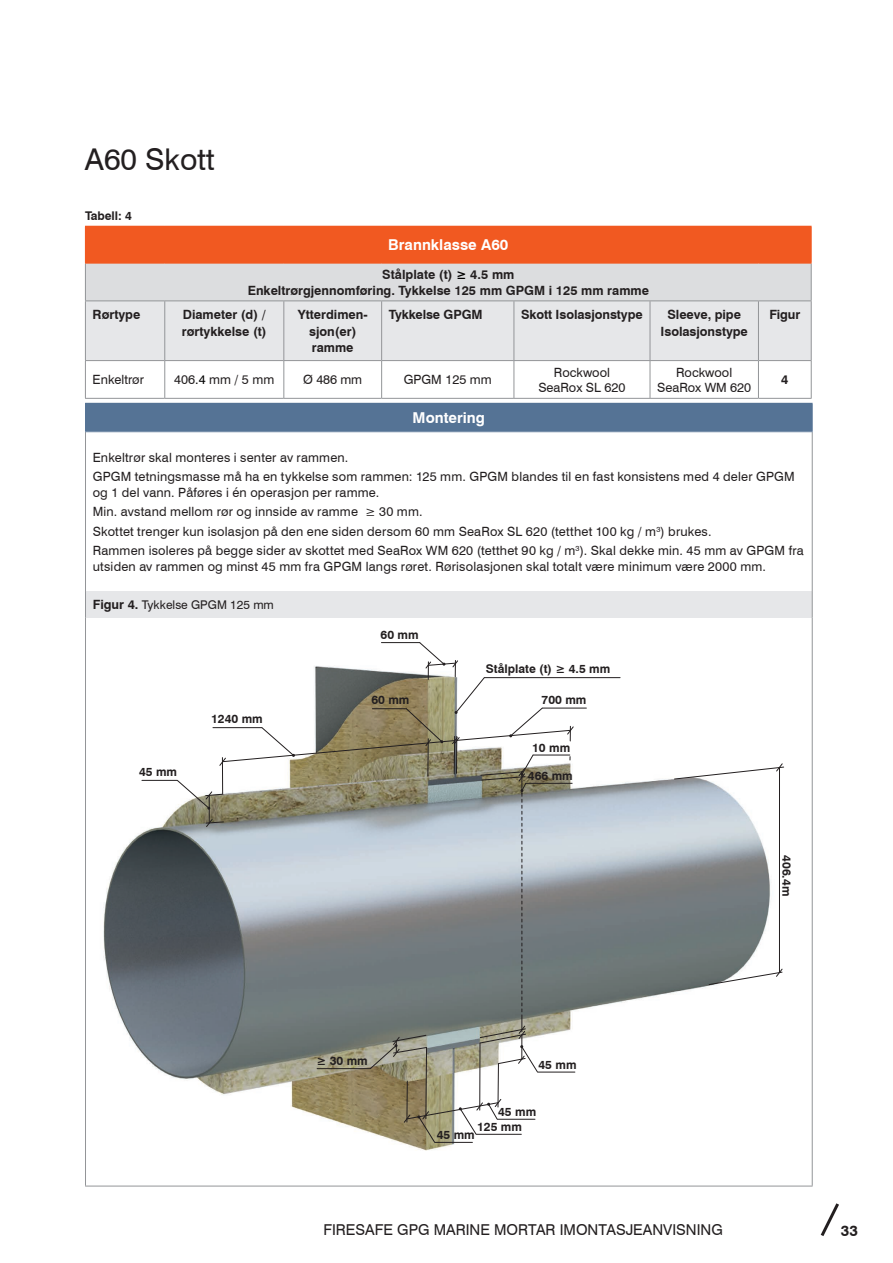
<style>
.page{position:relative;width:893px;height:1263px;background:#fff}
.page>*{position:absolute;margin:0;border:0;box-sizing:border-box;transform-origin:0 0}
.t1{font:30px "Swiss 721 BT";color:#231f20}
.t2{font:15px "Swiss 721 BT";color:#231f20}
.t3{font:700 15px "Swiss 721 BT";color:#fff}
.t4{font:700 15px "Swiss 721 BT";color:#231f20}
.t5{font:12.75px/19.5px "Swiss 721 BT";letter-spacing:.015em;color:#231f20;text-align:center}
.t6{font:700 12.75px/16.5px "Swiss 721 BT";color:#231f20;text-align:center}
.t7{font:700 12px "Swiss 721 BT";color:#231f20}
.t8{font:12px "Swiss 721 BT";color:#231f20}
.s1{color:#000}
.s2{font-weight:700;font-size:12.75px}
</style>
<div class="page">
<svg style="left:820px;top:1203px;width:19px;height:33px"></svg>
<div style="left:85px;top:226px;width:726px;height:37px;background:#f15921"></div>
<div style="left:85px;top:263px;width:726px;height:38px;background:#dcdddf"></div>
<div style="left:86px;top:301px;width:725px;height:59px;background:#e6e7e9"></div>
<hr style="left:164px;top:361px;width:1px;height:37px;background:#939598">
<hr style="left:283px;top:361px;width:1px;height:37px;background:#939598">
<hr style="left:381px;top:361px;width:1px;height:37px;background:#939598">
<hr style="left:514px;top:361px;width:1px;height:37px;background:#939598">
<hr style="left:650px;top:361px;width:1px;height:37px;background:#939598">
<hr style="left:758px;top:361px;width:1px;height:37px;background:#939598">
<hr style="left:811px;top:361px;width:1px;height:37px;background:#939598">
<hr style="left:85px;top:398px;width:80px;height:1px;background:#939598">
<hr style="left:165px;top:398px;width:119px;height:1px;background:#939598">
<hr style="left:284px;top:398px;width:98px;height:1px;background:#939598">
<hr style="left:382px;top:398px;width:132px;height:1px;background:#939598">
<hr style="left:514px;top:398px;width:136px;height:1px;background:#939598">
<hr style="left:650px;top:398px;width:108px;height:1px;background:#939598">
<hr style="left:758px;top:398px;width:54px;height:1px;background:#939598">
<hr style="left:85px;top:301px;width:1px;height:59px;background:#939598">
<hr style="left:164px;top:301px;width:1px;height:59px;background:#939598">
<hr style="left:283px;top:301px;width:1px;height:59px;background:#939598">
<hr style="left:811px;top:301px;width:1px;height:59px;background:#939598">
<hr style="left:85px;top:360px;width:80px;height:1px;background:#939598">
<hr style="left:85px;top:361px;width:1px;height:37px;background:#939598">
<hr style="left:165px;top:360px;width:119px;height:1px;background:#939598">
<hr style="left:284px;top:360px;width:98px;height:1px;background:#939598">
<hr style="left:758px;top:360px;width:54px;height:1px;background:#939598">
<hr style="left:381px;top:301px;width:1px;height:59px;background:#939598">
<hr style="left:514px;top:301px;width:1px;height:59px;background:#939598">
<hr style="left:650px;top:301px;width:1px;height:59px;background:#939598">
<hr style="left:758px;top:301px;width:1px;height:59px;background:#939598">
<hr style="left:382px;top:360px;width:132px;height:1px;background:#939598">
<hr style="left:514px;top:360px;width:136px;height:1px;background:#939598">
<hr style="left:650px;top:360px;width:108px;height:1px;background:#939598">
<hr style="left:85px;top:263px;width:1px;height:37px;background:#939598">
<hr style="left:811px;top:263px;width:1px;height:37px;background:#939598">
<hr style="left:85px;top:300px;width:80px;height:1px;background:#939598">
<hr style="left:165px;top:300px;width:119px;height:1px;background:#939598">
<hr style="left:284px;top:300px;width:98px;height:1px;background:#939598">
<hr style="left:382px;top:300px;width:132px;height:1px;background:#939598">
<hr style="left:514px;top:300px;width:136px;height:1px;background:#939598">
<hr style="left:650px;top:300px;width:108px;height:1px;background:#939598">
<hr style="left:758px;top:300px;width:54px;height:1px;background:#939598">
<hr style="left:758px;top:226px;width:54px;height:1px;background:#f15921">
<hr style="left:811px;top:227px;width:1px;height:36px;background:#f15921">
<hr style="left:85px;top:263px;width:80px;height:1px;background:#f15921">
<hr style="left:165px;top:263px;width:119px;height:1px;background:#f15921">
<hr style="left:284px;top:263px;width:98px;height:1px;background:#f15921">
<hr style="left:382px;top:263px;width:132px;height:1px;background:#f15921">
<hr style="left:514px;top:263px;width:136px;height:1px;background:#f15921">
<hr style="left:650px;top:263px;width:108px;height:1px;background:#f15921">
<hr style="left:758px;top:263px;width:54px;height:1px;background:#f15921">
<img style="left:86px;top:631px;width:726px;height:555px">
<div style="left:86px;top:403px;width:726px;height:29px;background:#557395"></div>
<div style="left:86px;top:591px;width:726px;height:27px;background:#e6e7e9"></div>
<hr style="left:85px;top:432px;width:1px;height:159px;background:#939598">
<hr style="left:812px;top:432px;width:1px;height:159px;background:#939598">
<hr style="left:85px;top:618px;width:1px;height:568px;background:#939598">
<hr style="left:812px;top:618px;width:1px;height:568px;background:#939598">
<hr style="left:85px;top:1186px;width:728px;height:1px;background:#939598">
<hr style="left:85px;top:403px;width:728px;height:1px;background:#557395">
<svg style="left:85px;top:404px;width:1px;height:27px"></svg>
<svg style="left:812px;top:404px;width:1px;height:27px"></svg>
<hr style="left:85px;top:431px;width:728px;height:1px;background:#557395">
<svg style="left:85px;top:591px;width:1px;height:27px"></svg>
<svg style="left:812px;top:591px;width:1px;height:27px"></svg>
<svg style="left:674px;top:763px;width:110px;height:17px"></svg>
<svg style="left:708px;top:968px;width:75px;height:17px"></svg>
<hr style="left:542px;top:708px;width:44px;height:1px;background:#231f20">
<hr style="left:142px;top:780px;width:35px;height:1px;background:#231f20">
<hr style="left:538px;top:1072px;width:37px;height:1px;background:#231f20">
<hr style="left:779px;top:768px;width:1px;height:204px;background:#231f20">
<hr style="left:484px;top:677px;width:136px;height:1px;background:#231f20">
<svg style="left:176px;top:642px;width:398px;height:501px"></svg>
<hr style="left:533px;top:755px;width:37px;height:1px;background:#231f20">
<h1 class="t1" style="left:85px;top:141px;width:131px">A60 Skott</h1>
<p class="t7" style="left:85px;top:208px;width:49px">Tabell: 4</p>
<p class="t3" style="left:388px;top:236px;width:122px">Brannklasse A60</p>
<p class="t6" style="left:248px;top:267px;width:403px;line-height:15.3px">Stålplate (t) <span class="s1">≥</span> 4.5 mm<br>Enkeltrørgjennomføring. Tykkelse 125 mm GPGM i 125 mm ramme</p>
<p class="t6" style="left:93px;top:306px;width:49px">Rørtype</p>
<p class="t6" style="left:182px;top:306px;width:86px;text-align:left">Diameter (d) / rørtykkelse (t)</p>
<p class="t6" style="left:298px;top:306px;width:71px">Ytterdimen&shy;sjon(er) ramme</p>
<p class="t6" style="left:389px;top:306px;width:95px">Tykkelse GPGM</p>
<p class="t6" style="left:521px;top:306px;width:123px">Skott Isolasjonstype</p>
<p class="t6" style="left:661px;top:306px;width:89px">Sleeve, pipe<br>Isolasjonstype</p>
<p class="t6" style="left:769px;top:306px;width:32px">Figur</p>
<p class="t5" style="left:93px;top:370px;width:53px">Enkeltrør</p>
<p class="t5" style="left:174px;top:370px;width:102px">406<span class="s1">.4</span> mm / 5 mm</p>
<p class="t5" style="left:303px;top:370px;width:60px">Ø 486 mm</p>
<p class="t5" style="left:404px;top:370px;width:89px">GPGM 125 mm</p>
<p class="t5" style="left:538px;top:364px;width:89px;line-height:15.3px">Rockwool<br>SeaRox SL 620</p>
<p class="t5" style="left:657px;top:364px;width:95px;line-height:15.3px">Rockwool<br>SeaRox WM 620</p>
<p class="t6" style="left:781px;top:371px;width:9px">4</p>
<p class="t3" style="left:413px;top:409px;width:74px">Montering</p>
<p class="t5" style="left:93px;top:447px;width:704px;text-align:left">Enkeltrør skal monteres i senter av rammen.<br>GPGM tetningsmasse må ha en tykkelse som rammen: 125 mm. GPGM blandes til en fast konsistens med 4 deler GPGM</p>
<p class="t5" style="left:93px;top:482px;width:712px;text-align:left">og 1 del vann. Påføres i én operasjon per ramme.<br>Min. avstand mellom rør og innside av ramme ≥ 30 mm.<br>Skottet trenger kun isolasjon på den ene siden dersom 60 mm SeaRox SL 620 (tetthet 100 kg / m<sup>3</sup>) brukes.<br>Rammen isoleres på begge sider av skottet med SeaRox WM 620 (tetthet 90 kg / m<sup>3</sup>). Skal dekke min. 45 mm av GPGM fra</p>
<p class="t5" style="left:93px;top:556px;width:675px">utsiden av rammen og minst 45 mm fra GPGM langs røret. Rørisolasjonen skal totalt være minimum være 2000 mm.</p>
<p class="t8" style="left:93px;top:598px;width:183px"><span class="s2">Figur 4.</span> Tykkelse GPGM 125 mm</p>
<p class="t7" style="left:211px;top:712px;width:53px">1240 mm</p>
<p class="t7" style="left:381px;top:627px;width:40px">60 mm</p>
<p class="t7" style="left:371px;top:693px;width:40px">60 mm</p>
<p class="t7" style="left:486px;top:661px;width:126px">Stålplate (t) ≥ 4.5 mm</p>
<p class="t7" style="left:541px;top:692px;width:46px">700 mm</p>
<p class="t7" style="left:532px;top:741px;width:40px">10 mm</p>
<p class="t7" style="left:139px;top:764px;width:40px">45 mm</p>
<p class="t7" style="left:528px;top:768px;width:46px">466 mm</p>
<p class="t7" style="left:316px;top:1053px;width:53px">≥ 30 mm</p>
<p class="t7" style="left:538px;top:1057px;width:40px">45 mm</p>
<p class="t7" style="left:498px;top:1104px;width:40px">45 mm</p>
<p class="t7" style="left:477px;top:1119px;width:46px">125 mm</p>
<p class="t7" style="left:437px;top:1128px;width:40px">45 mm</p>
<p class="t7" style="left:794px;top:855px;width:43px;rotate:90deg">406.4m</p>
<p class="t2" style="left:323px;top:1220px;width:401px">FIRESAFE GPG MARINE MORTAR IMONTASJEANVISNING</p>
<p class="t4" style="left:841px;top:1222px;width:19px">33</p>
</div>
